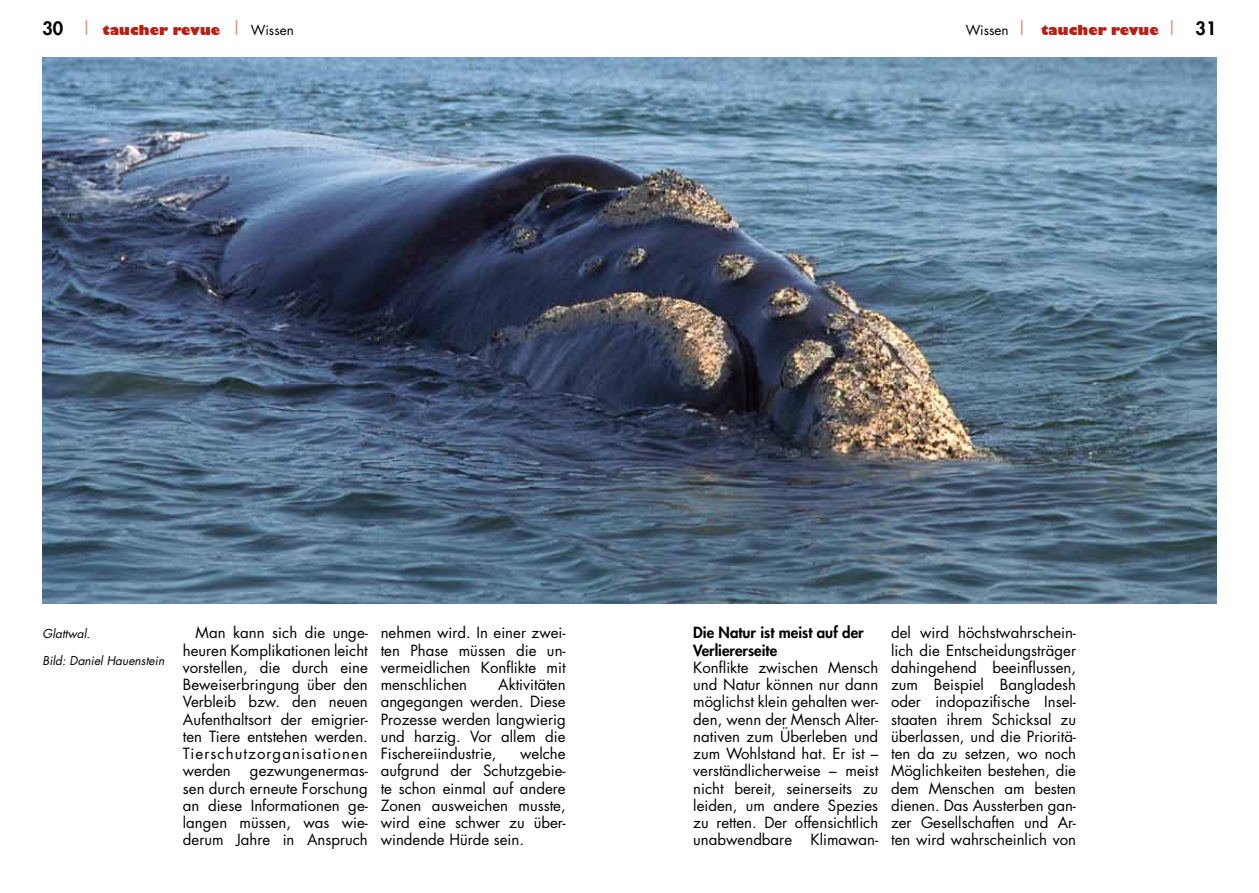
<style>
.page{position:relative;width:1259px;height:893px;background:#fff}
.page>*{position:absolute;margin:0;border:0;box-sizing:border-box;transform-origin:0 0}
.t1{font:15px/17.2px "Futura";color:#000;text-align:justify}
.t2{font:800 15px/17.2px "Futura";color:#000}
.t3{font:800 13.5px "Gill Sans";color:#b52114}
.t4{font:italic 12px "Futura";color:#000}
.s1{font-family:"Futura";font-size:18px;color:#000}
.s2{font-family:"Futura";font-weight:400;font-size:18px;color:#dd9075}
.s3{font-family:"Futura";font-weight:400;color:#000}
</style>
<div class="page">
<img style="left:43px;top:57px;width:1173px;height:547px">
<p class="t3" style="left:43px;top:21px;width:253px"><span class="s1">30</span> <span class="s2">|</span> taucher revue <span class="s2">|</span> <span class="s3">Wissen</span></p>
<p class="t3" style="left:965px;top:21px;width:252px"><span class="s3">Wissen</span> <span class="s2">|</span> taucher revue <span class="s2">|</span> <span class="s1">31</span></p>
<p class="t4" style="left:43px;top:625px;width:49px">Glattwal.</p>
<p class="t4" style="left:43px;top:652px;width:123px">Bild: Daniel Hauenstein</p>
<p class="t1" style="left:183px;top:624px;width:186px;text-indent:13px">Man kann sich die unge&shy;heuren Komplikationen leicht vorstellen, die durch eine Beweiserbringung über den Verbleib bzw. den neuen Aufenthaltsort der emigrier&shy;ten Tiere entstehen werden.<br>Tierschutzorganisationen werden</p>
<p class="t1" style="left:183px;top:762px;width:186px;text-indent:67px">gezwungenermas&shy;sen durch erneute Forschung an diese Informationen ge&shy;langen müssen, was wie&shy;derum Jahre in Anspruch</p>
<p class="t1" style="left:381px;top:624px;width:186px">nehmen wird. In einer zwei&shy;ten Phase müssen die un&shy;vermeidlichen Konflikte mit menschlichen</p>
<p class="t1" style="left:381px;top:676px;width:186px;text-indent:117px">Aktivitäten angegangen werden. Diese Prozesse werden langwierig und harzig. Vor allem die Fischereiindustrie,</p>
<p class="t1" style="left:381px;top:745px;width:186px;text-indent:140px">welche aufgrund der Schutzgebie&shy;te schon einmal auf andere Zonen ausweichen musste, wird eine schwer zu über&shy;windende Hürde sein.</p>
<p class="t2" style="left:693px;top:624px;width:172px">Die Natur ist meist auf der<br>Verliererseite</p>
<p class="t1" style="left:693px;top:658px;width:186px">Konflikte zwischen Mensch und Natur können nur dann möglichst klein gehalten wer&shy;den, wenn der Mensch Alter&shy;nativen zum Überleben und zum Wohlstand hat. Er ist – verständlicherweise – meist nicht bereit, seinerseits zu leiden, um andere Spezies zu retten. Der offensichtlich unabwendbare Klimawan-</p>
<p class="t1" style="left:891px;top:624px;width:186px">del wird höchstwahrschein&shy;lich die Entscheidungsträger dahingehend beeinflussen, zum Beispiel Bangladesh oder indopazifische Insel&shy;staaten ihrem Schicksal zu überlassen, und die Prioritä&shy;ten da zu setzen, wo noch Möglichkeiten bestehen, die dem Menschen am besten dienen. Das Aussterben gan&shy;zer Gesellschaften und Ar&shy;ten wird wahrscheinlich von</p>
</div>
